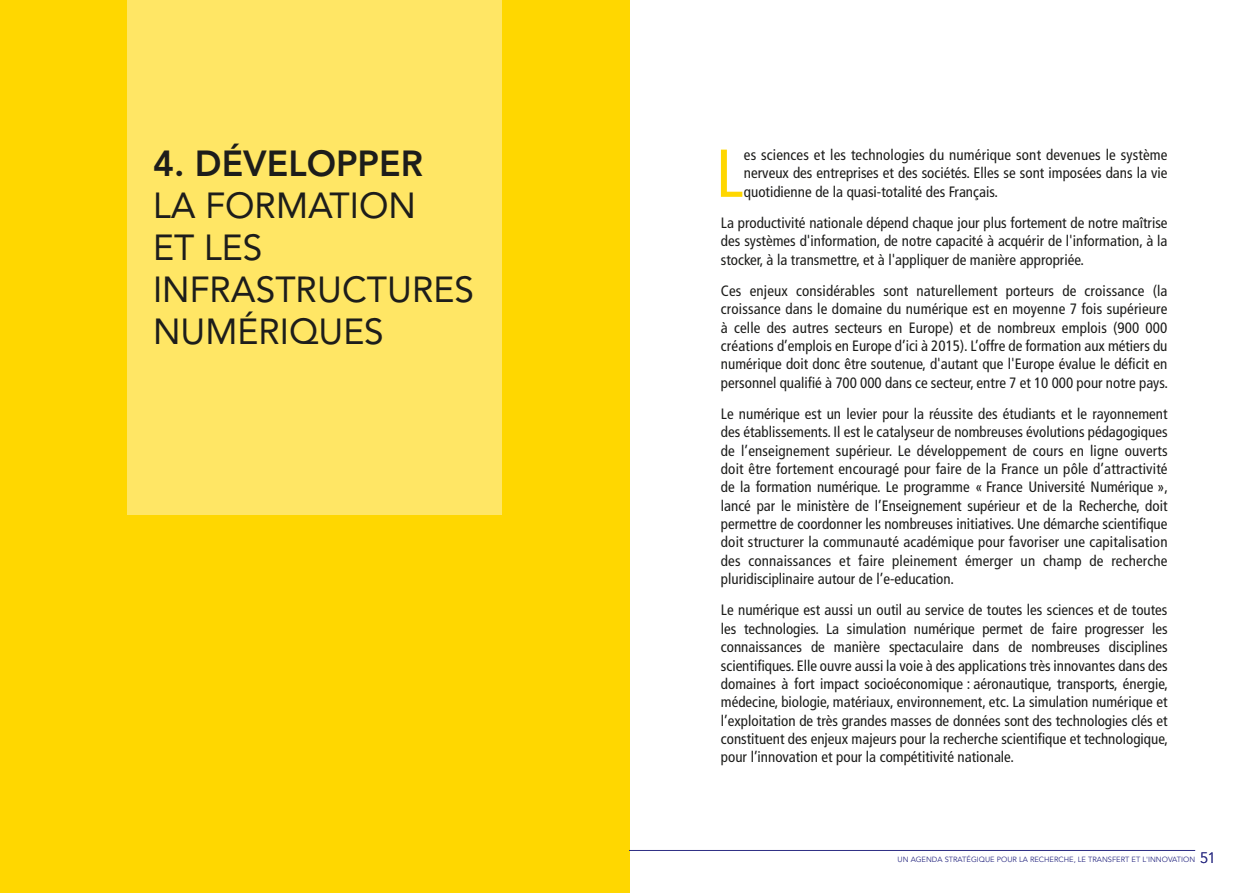
<style>
.page{position:relative;width:1259px;height:893px;background:#fff}
.page>*{position:absolute;margin:0;border:0;box-sizing:border-box;transform-origin:0 0}
.t1{font:condensed 67.65px "Frutiger";color:#ffd700}
.t2{font:36px/42px "Avenir";color:#1d1d1b}
.t3{font:800 36px "Avenir";color:#1d1d1b}
.t4{font:condensed 15px/18.3px "Frutiger";color:#1d1d1b;text-align:justify}
.t5{font:7.5px "Avenir";color:#2d2e84}
.s1{font-weight:300;font-size:15px}
</style>
<div class="page">
<div style="left:0;top:0;width:629px;height:893px;background:#ffd700"></div>
<hr style="left:629px;top:850px;width:566px;height:1px;background:#2d2e84">
<div style="left:128px;top:0;width:374px;height:514px;background:#ffe665"></div>
<h2 class="t3" style="left:153px;top:142px;width:114px">4. DéVELO</h2>
<h2 class="t3" style="left:336px;top:142px;width:65px">PPER</h2>
<h2 class="t2" style="left:153px;top:185px;width:97px">LA FORMATION<br>ET LES<br>INFRASTRUCTURES<br>NUM</h2>
<h2 class="t2" style="left:237px;top:311px;width:43px">éRIQUES</h2>
<h1 class="t1" style="left:715px;top:134px;width:29px">L</h1>
<p class="t4" style="left:744px;top:146px;width:425px">es sciences et les technologies du numérique sont devenues le système nerveux des entreprises et des sociétés. Elles se sont imposées dans la vie quotidienne de la quasi-totalité des Français.</p>
<p class="t4" style="left:721px;top:214px;width:448px">La productivité nationale dépend chaque jour plus fortement de notre maîtrise des systèmes d'information, de notre capacité à acquérir de l'information, à la stocker, à la transmettre, et à l'appliquer de manière appropriée.</p>
<p class="t4" style="left:721px;top:282px;width:448px">Ces enjeux considérables sont naturellement porteurs de croissance (la croissance dans le domaine du numérique est en moyenne 7 fois supérieure à celle des autres secteurs en Europe) et de nombreux emplois (900 000 créations d’emplois en Europe d’ici à 2015). L’offre de formation aux métiers du numérique doit donc être soutenue, d'autant que l'Europe évalue le déficit en personnel qualifié à 700 000 dans ce secteur, entre 7 et 10 000 pour notre pays.</p>
<p class="t4" style="left:721px;top:405px;width:449px">Le numérique est un levier pour la réussite des étudiants et le rayonnement des établissements. Il est le catalyseur de nombreuses évolutions pédagogiques de l’enseignement supérieur. Le développement de cours en ligne ouverts doit être fortement encouragé pour faire de la France un pôle d’attractivité de la formation numérique. Le programme « France Université Numérique », lancé par le ministère de l’Enseignement supérieur et de la Recherche, doit permettre de coordonner les nombreuses initiatives. Une démarche scientifique doit structurer la communauté académique pour favoriser une capitalisation des connaissances et faire pleinement émerger un champ de recherche pluridisciplinaire autour de l’e-education.</p>
<p class="t4" style="left:721px;top:601px;width:449px">Le numérique est aussi un outil au service de toutes les sciences et de toutes les technologies. La simulation numérique permet de faire progresser les connaissances de manière spectaculaire dans de nombreuses disciplines scientifiques. Elle ouvre aussi la voie à des applications très innovantes dans des domaines à fort impact socioéconomique : aéronautique, transports, énergie, médecine, biologie, matériaux, environnement, etc. La simulation numérique et l’exploitation de très grandes masses de données sont des technologies clés et constituent des enjeux majeurs pour la recherche scientifique et technologique, pour l’innovation et pour la compétitivité nationale.</p>
<p class="t5" style="left:897px;top:855px;width:320px">UN AGENDA STRATÉGIQU E POU R LA RECHERCHE, LE TRANSFERT ET L'INNOVATION <span class="s1">51</span></p>
</div>
